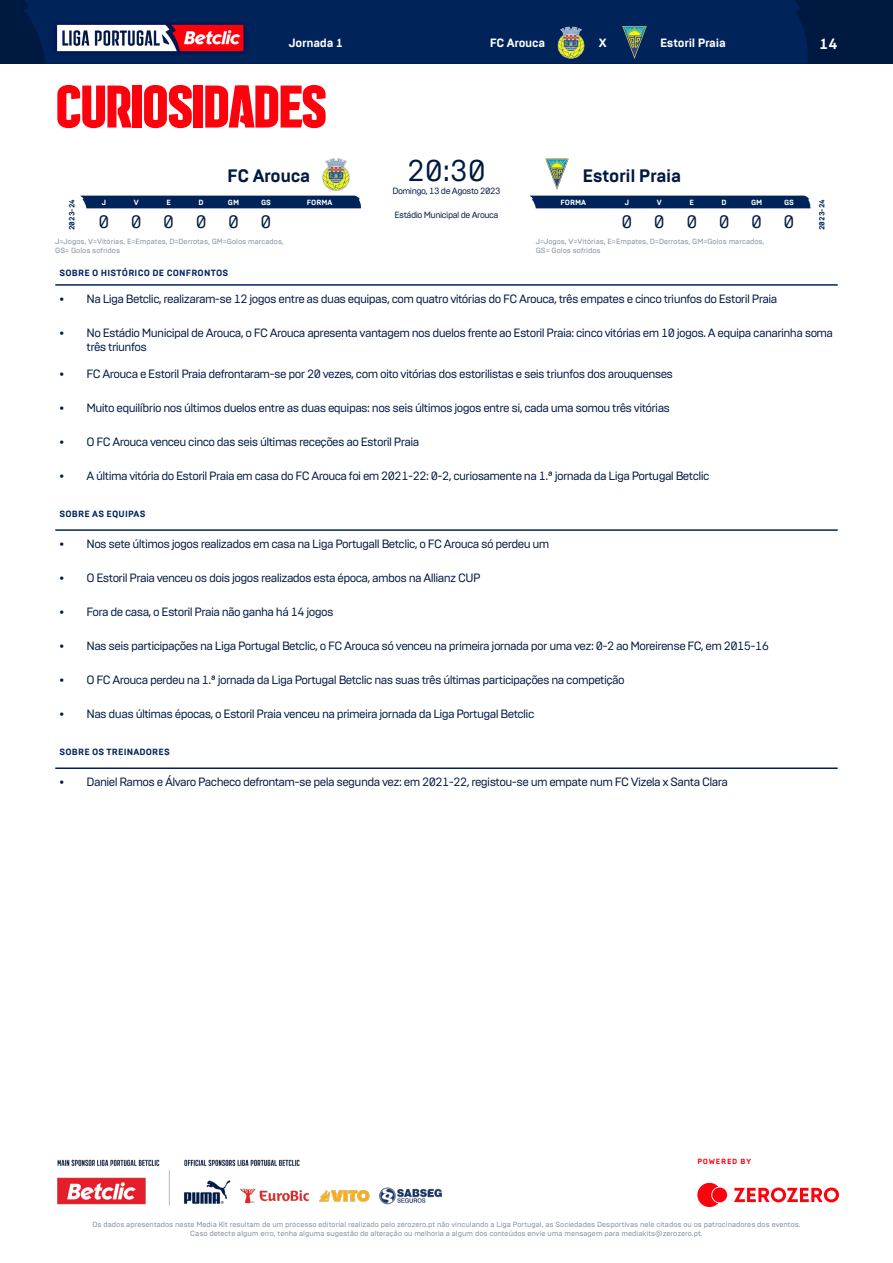
<style>
.page{position:relative;width:893px;height:1263px;background:#fff}
.page>*{position:absolute;margin:0;border:0;box-sizing:border-box;transform-origin:0 0}
.H_01_align-left{font:700 60px "Liga Portugal";letter-spacing:-.03em;color:#ff000d}
.texto_05{font:30px "Brutal Type";color:#001941}
.texto_strong_03_alig{font:700 18px "Brutal Type";letter-spacing:-.02em;color:#001941}
.texto_03{font:18px "Brutal Type";color:#001941}
.pagina_align-right{font:700 15px "Brutal Type";color:#fff}
.t1{font:12px/14.4px "Brutal Type";letter-spacing:-.05em;color:#001941}
.cabecalho_align-left{font:700 12px "Brutal Type";letter-spacing:-.02em;color:#fff}
.cabecalho_align-righ{font:700 12px "Brutal Type";letter-spacing:-.02em;color:#fff}
.cabecalho{font:700 12px "Brutal Type";color:#fff}
.label_color-02_02_al{font:700 9px "Brutal Type";letter-spacing:.02em;color:#00235a}
.texto_01{font:9px "Brutal Type";letter-spacing:-.05em;color:#001941}
.legenda_01_align-lef{font:7.5px/9px "Brutal Type";color:#808ca0;text-align:center}
.label_white_01{font:700 7.5px "Brutal Type";color:#fff}
.label_color-02_01{font:700 7.5px "Brutal Type";color:#00235a}
.t2{font:700 7.5px "Brutal Type";letter-spacing:.1em;color:#ff000d}
</style>
<div class="page">
<div style="left:0;top:0;width:893px;height:64px;background:#001941"></div>
<div style="left:24px;top:0;width:784px;height:64px;background:#00235a"></div>
<img style="left:57px;top:1159px;width:386px;height:47px">
<img style="left:50px;top:21px;width:201px;height:34px">
<hr style="left:55px;top:529px;width:783px;height:2px;background:#00235a">
<hr style="left:55px;top:767px;width:783px;height:2px;background:#00235a">
<hr style="left:55px;top:284px;width:783px;height:2px;background:#00235a">
<div style="left:530px;top:196px;width:281px;height:12px;background:#00235a"></div>
<div style="left:80px;top:196px;width:281px;height:12px;background:#00235a"></div>
<img style="left:322px;top:158px;width:28px;height:33px">
<img style="left:545px;top:159px;width:24px;height:31px">
<img style="left:553px;top:25px;width:35px;height:35px">
<img style="left:617px;top:25px;width:35px;height:35px">
<svg style="left:734px;top:1187px;width:105px;height:15px"></svg>
<svg style="left:697px;top:1183px;width:21px;height:24px"></svg>
<div style="left:712px;top:1187px;width:15px;height:15px;background:#ff000d;border-radius:50%"></div>
<p class="cabecalho_align-left" style="left:289px;top:36px;width:56px">Jornada 1</p>
<p class="cabecalho_align-righ" style="left:490px;top:36px;width:57px">FC Arouca</p>
<p class="cabecalho" style="left:599px;top:36px;width:9px">X</p>
<p class="cabecalho_align-left" style="left:660px;top:36px;width:67px">Estoril Praia</p>
<p class="pagina_align-right" style="left:819px;top:34px;width:20px">14</p>
<p class="H_01_align-left" style="left:55px;top:75px;width:274px">CURIOSIDADES</p>
<p class="texto_strong_03_alig" style="left:227px;top:164px;width:85px">FC Arouca</p>
<p class="texto_05" style="left:407px;top:153px;width:80px">20:30</p>
<p class="texto_strong_03_alig" style="left:583px;top:164px;width:100px">Estoril Praia</p>
<p class="texto_01" style="left:392px;top:185px;width:110px">Domingo, 13 de Agosto 2023</p>
<p class="label_color-02_01" style="left:67px;top:230px;width:33px;rotate:-90deg">2023-24</p>
<p class="label_white_01" style="left:102px;top:198px;width:6px">J</p>
<p class="label_white_01" style="left:134px;top:198px;width:6px">V</p>
<p class="label_white_01" style="left:167px;top:198px;width:6px">E</p>
<p class="label_white_01" style="left:199px;top:198px;width:7px">D</p>
<p class="label_white_01" style="left:228px;top:198px;width:13px">GM</p>
<p class="label_white_01" style="left:261px;top:198px;width:12px">GS</p>
<p class="label_white_01" style="left:307px;top:198px;width:27px">FORMA</p>
<p class="label_white_01" style="left:560px;top:198px;width:27px">FORMA</p>
<p class="label_white_01" style="left:625px;top:198px;width:6px">J</p>
<p class="label_white_01" style="left:657px;top:198px;width:6px">V</p>
<p class="label_white_01" style="left:690px;top:198px;width:6px">E</p>
<p class="label_white_01" style="left:722px;top:198px;width:7px">D</p>
<p class="label_white_01" style="left:751px;top:198px;width:13px">GM</p>
<p class="label_white_01" style="left:784px;top:198px;width:12px">GS</p>
<p class="texto_01" style="left:394px;top:210px;width:106px">Estádio Municipal de Arouca</p>
<p class="texto_03" style="left:98px;top:211px;width:12px">0</p>
<p class="texto_03" style="left:131px;top:211px;width:12px">0</p>
<p class="texto_03" style="left:163px;top:211px;width:12px">0</p>
<p class="texto_03" style="left:196px;top:211px;width:12px">0</p>
<p class="texto_03" style="left:228px;top:211px;width:12px">0</p>
<p class="texto_03" style="left:261px;top:211px;width:12px">0</p>
<p class="texto_03" style="left:621px;top:211px;width:12px">0</p>
<p class="texto_03" style="left:654px;top:211px;width:12px">0</p>
<p class="texto_03" style="left:686px;top:211px;width:12px">0</p>
<p class="texto_03" style="left:719px;top:211px;width:12px">0</p>
<p class="texto_03" style="left:751px;top:211px;width:12px">0</p>
<p class="texto_03" style="left:784px;top:211px;width:12px">0</p>
<p class="legenda_01_align-lef" style="left:55px;top:237px;width:230px">J=Jogos, V=Vitórias, E=Empates, D=Derrotas, GM=Golos marcados,</p>
<p class="legenda_01_align-lef" style="left:55px;top:246px;width:66px">GS= Golos sofridos</p>
<p class="legenda_01_align-lef" style="left:536px;top:237px;width:230px">J=Jogos, V=Vitórias, E=Empates, D=Derrotas, GM=Golos marcados,</p>
<p class="legenda_01_align-lef" style="left:536px;top:246px;width:66px">GS= Golos sofridos</p>
<p class="label_color-02_01" style="left:817px;top:230px;width:33px;rotate:-90deg">2023-24</p>
<p class="label_color-02_02_al" style="left:60px;top:267px;width:170px">SOBRE O HISTÓRICO DE CONFRONTOS</p>
<p class="t1" style="left:60px;top:292px;width:719px">• Na Liga Betclic, realizaram-se 12 jogos entre as duas equipas, com quatro vitórias do FC Arouca, três empates e cinco triunfos do Estoril Praia</p>
<p class="t1" style="left:87px;top:326px;width:748px;text-indent:-27px">• No Estádio Municipal de Arouca, o FC Arouca apresenta vantagem nos duelos frente ao Estoril Praia: cinco vitórias em 10 jogos. A equipa canarinha soma três triunfos</p>
<p class="t1" style="left:60px;top:367px;width:615px">• FC Arouca e Estoril Praia defrontaram-se por 20 vezes, com oito vitórias dos estorilistas e seis triunfos dos arouquenses</p>
<p class="t1" style="left:60px;top:401px;width:612px">• Muito equilíbrio nos últimos duelos entre as duas equipas: nos seis últimos jogos entre si, cada uma somou três vitórias</p>
<p class="t1" style="left:60px;top:435px;width:361px">• O FC Arouca venceu cinco das seis últimas receções ao Estoril Praia</p>
<p class="t1" style="left:60px;top:469px;width:651px">• A última vitória do Estoril Praia em casa do FC Arouca foi em 2021-22: 0-2, curiosamente na 1.ª jornada da Liga Portugal Betclic</p>
<p class="label_color-02_02_al" style="left:60px;top:508px;width:88px">SOBRE AS EQUIPAS</p>
<p class="t1" style="left:60px;top:537px;width:491px">• Nos sete últimos jogos realizados em casa na Liga Portugall Betclic, o FC Arouca só perdeu um</p>
<p class="t1" style="left:60px;top:571px;width:423px">• O Estoril Praia venceu os dois jogos realizados esta época, ambos na Allianz CUP</p>
<p class="t1" style="left:60px;top:605px;width:276px">• Fora de casa, o Estoril Praia não ganha há 14 jogos</p>
<p class="t1" style="left:60px;top:639px;width:711px">• Nas seis participações na Liga Portugal Betclic, o FC Arouca só venceu na primeira jornada por uma vez: 0-2 ao Moreirense FC, em 2015-16</p>
<p class="t1" style="left:60px;top:673px;width:567px">• O FC Arouca perdeu na 1.ª jornada da Liga Portugal Betclic nas suas três últimas participações na competição</p>
<p class="t1" style="left:60px;top:707px;width:476px">• Nas duas últimas épocas, o Estoril Praia venceu na primeira jornada da Liga Portugal Betclic</p>
<p class="label_color-02_02_al" style="left:60px;top:746px;width:112px">SOBRE OS TREINADORES</p>
<p class="t1" style="left:60px;top:775px;width:670px">• Daniel Ramos e Álvaro Pacheco defrontam-se pela segunda vez: em 2021-22, registou-se um empate num FC Vizela x Santa Clara</p>
<p class="t2" style="left:697px;top:1157px;width:55px">POWERED BY</p>
<p class="legenda_01_align-lef" style="left:92px;top:1220px;width:710px">Os dados apresentados neste Media Kit resultam de um processo editorial realizado pelo zerozero.pt não vinculando a Liga Portugal, as Sociedades Desportivas nele citados ou os patrocinadores dos eventos.<br>Caso detecte algum erro, tenha alguma sugestão de alteração ou melhoria a algum dos conteúdos envie uma mensagem para mediakits@zerozero.pt.</p>
</div>
